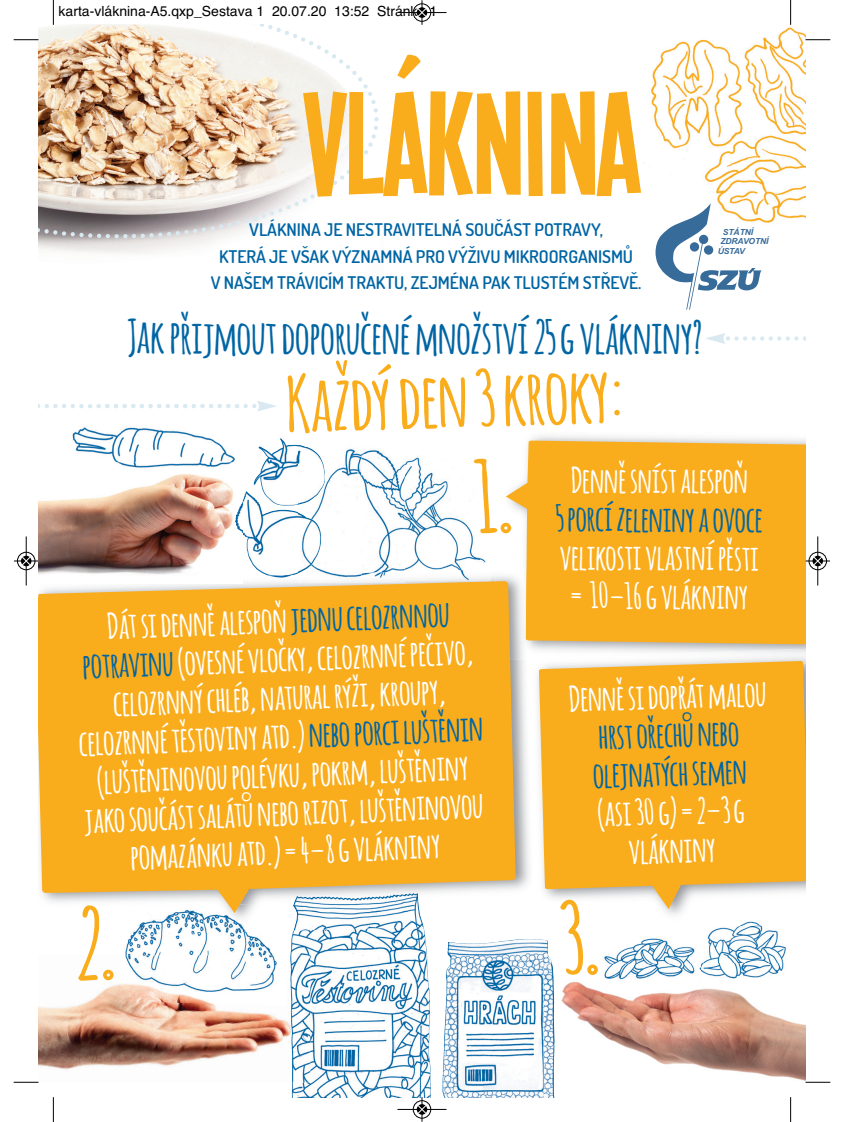
<style>
.page{position:relative;width:844px;height:1122px;background:#fff}
.page>*{position:absolute;margin:0;border:0;box-sizing:border-box;transform-origin:0 0}
.t1{font:157.5px "Single Sleeve";color:#faad1c}
.t2{font:700 96.25px "Amatic";color:#faad1c}
.t3{font:700 75.25px "Amatic";color:#faad1c}
.t4{font:700 45.5px "Amatic";color:#0065a4}
.t5{font:700 35px/38.5px "Amatic";letter-spacing:-.005em;color:#fff;text-align:center}
.t6{font:700 35px/38.5px "Amatic";letter-spacing:-.005em;color:#0065a4}
.t7{font:600 17.5px/26.6px "Dosis";letter-spacing:-.005em;color:#0065a4;text-align:center}
.t8{font:14px "Helvetica";color:#000}
.t9{font:italic 700 8.4px "Arial";letter-spacing:-.015em;color:#376b9a}
.s1{color:#0065a4}
</style>
<div class="page">
<img style="left:38px;top:973px;width:252px;height:97px">
<img style="left:120px;top:935px;width:169px;height:70px">
<img style="left:290px;top:926px;width:140px;height:148px">
<img style="left:290px;top:955px;width:20px;height:126px">
<svg style="left:38px;top:401px;width:239px;height:10px"></svg>
<img style="left:644px;top:27px;width:161px;height:196px">
<div style="left:505px;top:440px;width:300px;height:204px;background:#faad1c"></div>
<img style="left:267px;top:569px;width:269px;height:357px">
<img style="left:133px;top:912px;width:156px;height:23px">
<img style="left:293px;top:912px;width:73px;height:18px">
<img style="left:494px;top:568px;width:37px;height:91px">
<img style="left:525px;top:568px;width:5px;height:72px">
<svg style="left:38px;top:581px;width:477px;height:331px;background:#f7b22f"></svg>
<img style="left:38px;top:494px;width:205px;height:89px">
<img style="left:554px;top:967px;width:251px;height:114px">
<svg style="left:706px;top:333px;width:99px;height:11px"></svg>
<img style="left:245px;top:491px;width:53px;height:84px">
<img style="left:268px;top:574px;width:26px;height:3px">
<img style="left:235px;top:499px;width:8px;height:34px">
<img style="left:404px;top:457px;width:82px;height:112px">
<img style="left:404px;top:569px;width:86px;height:12px">
<img style="left:254px;top:444px;width:68px;height:61px">
<img style="left:298px;top:504px;width:23px;height:8px">
<img style="left:298px;top:573px;width:106px;height:9px">
<img style="left:298px;top:512px;width:23px;height:61px">
<img style="left:361px;top:454px;width:43px;height:117px">
<img style="left:361px;top:571px;width:43px;height:10px">
<img style="left:298px;top:445px;width:27px;height:59px">
<img style="left:65px;top:401px;width:182px;height:61px">
<img style="left:72px;top:404px;width:140px;height:4px">
<img style="left:116px;top:462px;width:117px;height:32px">
<img style="left:528px;top:659px;width:10px;height:264px">
<svg style="left:539px;top:660px;width:266px;height:248px;background:#f8b434"></svg>
<img style="left:599px;top:938px;width:101px;height:50px">
<img style="left:442px;top:942px;width:13px;height:143px">
<img style="left:543px;top:963px;width:11px;height:133px">
<img style="left:697px;top:927px;width:94px;height:57px">
<img style="left:737px;top:921px;width:26px;height:6px">
<svg style="left:500px;top:522px;width:11px;height:11px"></svg>
<svg style="left:103px;top:969px;width:10px;height:10px"></svg>
<svg style="left:587px;top:964px;width:10px;height:10px"></svg>
<svg style="left:38px;top:25px;width:341px;height:216px"></svg>
<svg style="left:123px;top:234px;width:5px;height:4px"></svg>
<svg style="left:655px;top:203px;width:106px;height:106px"></svg>
<svg style="left:53px;top:0;width:1px;height:25px"></svg>
<svg style="left:14px;top:39px;width:24px;height:1px"></svg>
<svg style="left:790px;top:0;width:1px;height:25px"></svg>
<svg style="left:805px;top:39px;width:25px;height:1px"></svg>
<svg style="left:53px;top:1097px;width:1px;height:24px"></svg>
<svg style="left:14px;top:1081px;width:24px;height:1px"></svg>
<svg style="left:790px;top:1097px;width:1px;height:24px"></svg>
<svg style="left:805px;top:1081px;width:25px;height:1px"></svg>
<div style="left:412px;top:3px;width:19px;height:19px;border:1px solid #fff;border-radius:50%"></div>
<hr style="left:397px;top:12px;width:49px;height:1px;background:#000">
<div style="left:413px;top:4px;width:18px;height:18px;border:1px solid #000;border-radius:50%"></div>
<svg style="left:417px;top:0;width:9px;height:25px"></svg>
<div style="left:412px;top:1099px;width:19px;height:19px;border:1px solid #fff;border-radius:50%"></div>
<hr style="left:397px;top:1108px;width:49px;height:1px;background:#000">
<div style="left:413px;top:1100px;width:18px;height:18px;border:1px solid #000;border-radius:50%"></div>
<svg style="left:417px;top:1096px;width:9px;height:25px"></svg>
<div style="left:17px;top:551px;width:19px;height:19px;border:1px solid #fff;border-radius:50%"></div>
<hr style="left:26px;top:536px;width:1px;height:49px;background:#000">
<div style="left:17px;top:552px;width:18px;height:18px;border:1px solid #000;border-radius:50%"></div>
<svg style="left:14px;top:556px;width:24px;height:9px"></svg>
<div style="left:808px;top:551px;width:18px;height:19px;border:1px solid #fff;border-radius:50%"></div>
<hr style="left:817px;top:536px;width:1px;height:49px;background:#000">
<div style="left:808px;top:552px;width:18px;height:18px;border:1px solid #000;border-radius:50%"></div>
<svg style="left:805px;top:556px;width:24px;height:9px"></svg>
<p class="t8" style="left:59px;top:6px;width:380px">karta-vláknina-A5.qxp_Sestava 1 20.07.20 13:52 Stránka 1</p>
<h1 class="t1" style="left:305px;top:47px;width:335px">VLÁKNINA</h1>
<p class="t7" style="left:211px;top:217px;width:432px">VLÁKNINA JE NESTRAVITELNÁ SOUČÁST POTRAVY,<br>KTERÁ JE VŠAK VÝZNAMNÁ PRO VÝŽIVU MIKROORGANISMŮ<br>V NAŠEM TRÁVICÍM TRAKTU, ZEJMÉNA PAK TLUSTÉM STŘEVĚ.</p>
<h3 class="t4" style="left:128px;top:311px;width:576px">Jak přijmout doporučené množství 25 g vlákniny?</h3>
<h3 class="t3" style="left:284px;top:363px;width:340px;rotate:-2deg">Každý den 3 kroky:</h3>
<p class="t5" style="left:571px;top:461px;width:178px">Denně sníst alespoň</p>
<p class="t6" style="left:556px;top:500px;width:208px">5 porcí zeleniny a ovoce</p>
<p class="t5" style="left:559px;top:538px;width:200px">velikosti vlastní pěsti = 10–16 g vlákniny</p>
<p class="t9" style="left:722px;top:227px;width:32px">STÁTNÍ</p>
<p class="t9" style="left:720px;top:236px;width:50px">ZDRAVOTNÍ</p>
<p class="t9" style="left:717px;top:246px;width:29px">ÚSTAV</p>
<h2 class="t2" style="left:475px;top:443px;width:23px">1</h2>
<p class="t5" style="left:74px;top:608px;width:405px;rotate:-2deg">Dát si denně alespoň <span class="s1">jednu celozrnnou potravinu</span>(ovesné vločky, celozrnné pečivo, celozrnný chléb, natural rýži, kroupy, celozrnné těstoviny atd.) <span class="s1">nebo porci luštěnin </span>(luštěninovou polévku, pokrm, luštěniny jako součást salátů nebo rizot, luštěninovou pomazánku atd.) = 4–8 g vlákniny</p>
<p class="t5" style="left:568px;top:680px;width:199px;rotate:-2deg">Denně si dopřát malou</p>
<p class="t6" style="left:590px;top:718px;width:155px;rotate:-2deg">hrst ořechů nebo olejnatých semen</p>
<p class="t5" style="left:596px;top:795px;width:149px;rotate:-2deg">(asi 30 g) = 2–3 g vlákniny</p>
<h2 class="t2" style="left:560px;top:883px;width:24px">3</h2>
<h2 class="t2" style="left:77px;top:890px;width:27px">2</h2>
</div>
